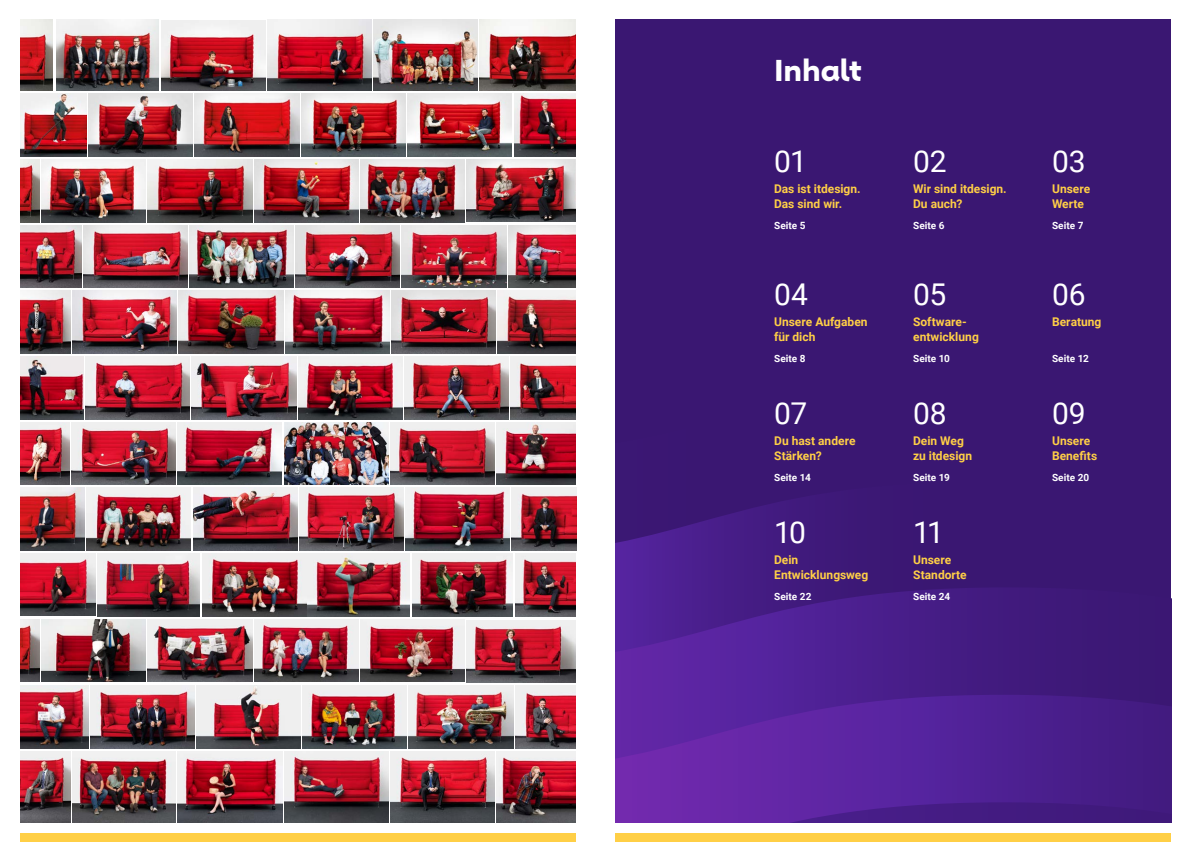
<style>
.page{position:relative;width:1191px;height:842px;background:#fff}
.page>*{position:absolute;margin:0;border:0;box-sizing:border-box;transform-origin:0 0}
.t1{font:30px "Roboto";letter-spacing:-.005em;color:#fff}
.t2{font:700 30px "Carnero";letter-spacing:-.005em;color:#fff}
.t3{font:700 12px/15px "Roboto";color:#ffcf46}
.t4{font:700 10px "Roboto";letter-spacing:.01em;color:#fff}
</style>
<div class="page">
<div style="left:615px;top:20px;width:556px;height:802px;background:#3a1772"></div>
<svg style="left:660px;top:498px;width:139px;height:35px"></svg>
<svg style="left:615px;top:533px;width:404px;height:102px"></svg>
<svg style="left:615px;top:635px;width:556px;height:113px"></svg>
<svg style="left:615px;top:748px;width:556px;height:74px;background:#572299"></svg>
<div style="left:20px;top:833px;width:555px;height:9px;background:#ffcf46"></div>
<div style="left:615px;top:833px;width:556px;height:9px;background:#ffcf46"></div>
<img style="left:21px;top:619px;width:19px;height:63px">
<img style="left:148px;top:619px;width:104px;height:63px">
<img style="left:360px;top:619px;width:104px;height:63px">
<img style="left:466px;top:620px;width:109px;height:62px">
<img style="left:254px;top:619px;width:104px;height:63px">
<img style="left:42px;top:619px;width:104px;height:63px">
<img style="left:480px;top:20px;width:95px;height:70px">
<img style="left:374px;top:20px;width:104px;height:70px">
<img style="left:267px;top:20px;width:104px;height:70px">
<img style="left:161px;top:20px;width:104px;height:71px">
<img style="left:56px;top:20px;width:102px;height:70px">
<img style="left:21px;top:20px;width:32px;height:70px">
<img style="left:301px;top:94px;width:104px;height:62px">
<img style="left:408px;top:94px;width:104px;height:62px">
<img style="left:20px;top:94px;width:66px;height:62px">
<img style="left:514px;top:94px;width:62px;height:62px">
<img style="left:195px;top:94px;width:104px;height:62px">
<img style="left:88px;top:94px;width:105px;height:62px">
<img style="left:298px;top:357px;width:104px;height:62px">
<img style="left:510px;top:357px;width:65px;height:62px">
<img style="left:404px;top:357px;width:104px;height:62px">
<img style="left:86px;top:357px;width:104px;height:62px">
<img style="left:21px;top:357px;width:63px;height:62px">
<img style="left:192px;top:357px;width:104px;height:62px">
<img style="left:402px;top:225px;width:104px;height:63px">
<img style="left:508px;top:225px;width:67px;height:63px">
<img style="left:21px;top:225px;width:60px;height:63px">
<img style="left:83px;top:225px;width:104px;height:63px">
<img style="left:296px;top:225px;width:104px;height:63px">
<img style="left:189px;top:225px;width:105px;height:63px">
<img style="left:299px;top:488px;width:104px;height:62px">
<img style="left:512px;top:488px;width:64px;height:62px">
<img style="left:405px;top:488px;width:104px;height:62px">
<img style="left:87px;top:488px;width:104px;height:62px">
<img style="left:21px;top:488px;width:64px;height:62px">
<img style="left:193px;top:488px;width:104px;height:62px">
<img style="left:179px;top:291px;width:104px;height:62px">
<img style="left:285px;top:291px;width:104px;height:62px">
<img style="left:21px;top:291px;width:50px;height:62px">
<img style="left:73px;top:291px;width:104px;height:62px">
<img style="left:497px;top:291px;width:78px;height:62px">
<img style="left:391px;top:291px;width:104px;height:62px">
<img style="left:390px;top:422px;width:104px;height:63px">
<img style="left:178px;top:422px;width:104px;height:63px">
<img style="left:496px;top:422px;width:79px;height:63px">
<img style="left:21px;top:422px;width:49px;height:63px">
<img style="left:72px;top:422px;width:104px;height:63px">
<img style="left:284px;top:422px;width:104px;height:63px">
<img style="left:148px;top:160px;width:104px;height:62px">
<img style="left:466px;top:160px;width:109px;height:62px">
<img style="left:254px;top:160px;width:104px;height:62px">
<img style="left:42px;top:160px;width:104px;height:62px">
<img style="left:21px;top:160px;width:19px;height:62px">
<img style="left:360px;top:160px;width:104px;height:62px">
<img style="left:515px;top:554px;width:60px;height:62px">
<img style="left:308px;top:554px;width:102px;height:62px">
<img style="left:412px;top:554px;width:101px;height:62px">
<img style="left:21px;top:554px;width:179px;height:62px">
<img style="left:202px;top:554px;width:104px;height:62px">
<img style="left:409px;top:686px;width:104px;height:62px">
<img style="left:90px;top:686px;width:104px;height:62px">
<img style="left:196px;top:686px;width:104px;height:62px">
<img style="left:515px;top:686px;width:60px;height:62px">
<img style="left:21px;top:686px;width:67px;height:62px">
<img style="left:303px;top:686px;width:104px;height:62px">
<img style="left:284px;top:751px;width:104px;height:71px">
<img style="left:496px;top:751px;width:79px;height:71px">
<img style="left:390px;top:751px;width:104px;height:71px">
<img style="left:72px;top:751px;width:104px;height:71px">
<img style="left:178px;top:751px;width:104px;height:71px">
<img style="left:21px;top:751px;width:49px;height:71px">
<h1 class="t2" style="left:774px;top:52px;width:89px">Inhalt</h1>
<h1 class="t1" style="left:774px;top:140px;width:35px">01</h1>
<p class="t3" style="left:774px;top:180px;width:88px">Das ist itdesign.<br>Das sind wir.</p>
<p class="t4" style="left:774px;top:218px;width:33px">Seite 5</p>
<h1 class="t1" style="left:774px;top:273px;width:35px">04</h1>
<p class="t3" style="left:774px;top:314px;width:95px">Unsere Aufgaben für dich</p>
<p class="t4" style="left:774px;top:351px;width:33px">Seite 8</p>
<h1 class="t1" style="left:774px;top:392px;width:35px">07</h1>
<p class="t3" style="left:774px;top:433px;width:83px">Du hast andere<br>Stärken?</p>
<p class="t4" style="left:774px;top:470px;width:38px">Seite 14</p>
<h1 class="t1" style="left:774px;top:511px;width:33px">10</h1>
<p class="t3" style="left:774px;top:552px;width:96px">Dein<br>Entwicklungsweg</p>
<p class="t4" style="left:774px;top:589px;width:39px">Seite 22</p>
<h1 class="t1" style="left:913px;top:140px;width:35px">02</h1>
<p class="t3" style="left:913px;top:180px;width:95px">Wir sind itdesign.<br>Du auch?</p>
<p class="t4" style="left:913px;top:218px;width:33px">Seite 6</p>
<h1 class="t1" style="left:913px;top:273px;width:35px">05</h1>
<p class="t3" style="left:913px;top:314px;width:67px">Software&shy;entwicklung</p>
<p class="t4" style="left:913px;top:351px;width:38px">Seite 10</p>
<h1 class="t1" style="left:913px;top:392px;width:35px">08</h1>
<p class="t3" style="left:913px;top:433px;width:61px">Dein Weg zu itdesign</p>
<p class="t4" style="left:913px;top:470px;width:38px">Seite 19</p>
<h1 class="t1" style="left:913px;top:511px;width:32px">11</h1>
<p class="t3" style="left:913px;top:552px;width:55px">Unsere<br>Standorte</p>
<p class="t4" style="left:913px;top:589px;width:39px">Seite 24</p>
<h1 class="t1" style="left:1052px;top:140px;width:35px">03</h1>
<p class="t3" style="left:1052px;top:180px;width:40px">Unsere<br>Werte</p>
<p class="t4" style="left:1052px;top:218px;width:33px">Seite 7</p>
<h1 class="t1" style="left:1052px;top:273px;width:35px">06</h1>
<p class="t3" style="left:1052px;top:314px;width:51px">Beratung</p>
<p class="t4" style="left:1052px;top:351px;width:38px">Seite 12</p>
<h1 class="t1" style="left:1052px;top:392px;width:35px">09</h1>
<p class="t3" style="left:1052px;top:433px;width:47px">Unsere<br>Benefits</p>
<p class="t4" style="left:1052px;top:470px;width:39px">Seite 20</p>
</div>
